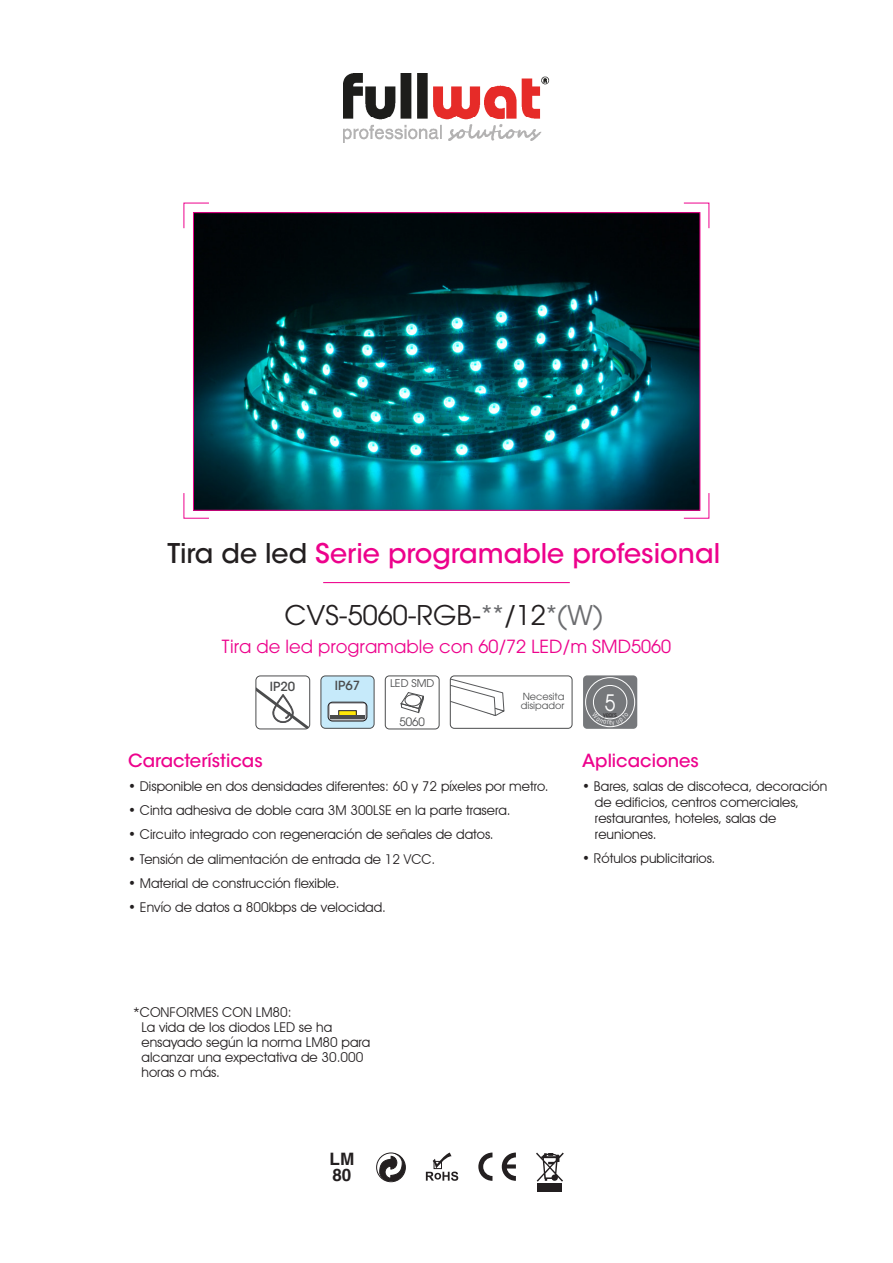
<style>
.page{position:relative;width:893px;height:1263px;background:#fff}
.page>*{position:absolute;margin:0;border:0;box-sizing:border-box;transform-origin:0 0}
.t1{font:500 27px "ITC Avant Garde Std";color:#ed028c}
.referencia_Prof{font:27px "Avant Garde LT";color:#231f20}
.t2{font:22.5px "Avant Garde LT";color:#fff;scale:.85 1}
.t3{font:18px "Avant Garde LT";color:#ed028c}
.subtitulo{font:500 18px "ITC Avant Garde Std";color:#ed028c}
.t4{font:700 17.1px/15.5px "Helvetica";color:#231f20}
.puntos_01{font:13.5px/15.8px "Avant Garde IT Cby BT";color:#231f20}
.t5{font:500 12.45px "ITC Avant Garde Std";color:#4b4c4d}
.t6{font:11.55px "Avant Garde LT";color:#4b4c4d}
.t7{font:10.65px "Avant Garde LT";color:#4b4c4d}
.t8{font:9.75px/9.3px "Avant Garde LT";color:#4b4c4d}
.t9{font:condensed 6.75px "ITC Avant Garde Std";color:#231f20}
.s1{color:#231f20}
.s2{color:#6c6d70}
</style>
<div class="page">
<hr style="left:323px;top:582px;width:247px;height:1px;background:#ed028c">
<svg style="left:256px;top:689px;width:54px;height:40px"></svg>
<div style="left:256px;top:676px;width:54px;height:53px;border:1px solid #4b4c4d;border-radius:4px"></div>
<div style="left:385px;top:676px;width:54px;height:53px;border:1px solid #4b4c4d;border-radius:4px"></div>
<svg style="left:401px;top:692px;width:23px;height:21px"></svg>
<div style="left:405px;top:694px;width:16px;height:12px;border:1px solid #4b4c4d;border-radius:50%"></div>
<svg style="left:450px;top:676px;width:55px;height:40px"></svg>
<div style="left:450px;top:676px;width:122px;height:52px;border:1px solid #4b4c4d;border-radius:4px"></div>
<img style="left:343px;top:73px;width:207px;height:69px">
<svg style="left:536px;top:1152px;width:28px;height:29px"></svg>
<div style="left:538px;top:1183px;width:24px;height:8px;background:#231f20"></div>
<svg style="left:379px;top:1154px;width:26px;height:27px"></svg>
<div style="left:376px;top:1152px;width:30px;height:30px;border:1px solid #231f20;border-radius:50%"></div>
<svg style="left:478px;top:1152px;width:14px;height:29px"></svg>
<svg style="left:502px;top:1152px;width:14px;height:29px"></svg>
<svg style="left:426px;top:1152px;width:32px;height:29px"></svg>
<div style="left:321px;top:676px;width:53px;height:52px;background:#c6eafa;border-radius:4px"></div>
<div style="left:321px;top:676px;width:53px;height:52px;border:1px solid #4b4c4d;border-radius:4px"></div>
<div style="left:328px;top:702px;width:39px;height:19px;border:1px solid #231f20;border-radius:4px"></div>
<div style="left:330px;top:704px;width:35px;height:15px;background:#fff"></div>
<svg style="left:339px;top:711px;width:17px;height:4px"></svg>
<hr style="left:330px;top:715px;width:35px;height:4px;background:#4b4c4d">
<div style="left:583px;top:675px;width:54px;height:54px;background:#76787b;border-radius:4px"></div>
<div style="left:585px;top:677px;width:50px;height:50px;border:1px solid #fff;border-radius:50%"></div>
<div style="left:593px;top:685px;width:34px;height:34px;border:1px solid #fff;border-radius:50%"></div>
<svg style="left:183px;top:202px;width:26px;height:27px"></svg>
<svg style="left:683px;top:202px;width:27px;height:27px"></svg>
<svg style="left:183px;top:493px;width:27px;height:26px"></svg>
<svg style="left:683px;top:492px;width:27px;height:27px"></svg>
<img style="left:195px;top:214px;width:503px;height:294px">
<div style="left:193px;top:212px;width:507px;height:298px;border:1px solid #ed028c"></div>
<svg style="left:592px;top:712px;width:37px;height:14px"></svg>
<p class="t1" style="left:167px;top:537px;width:554px"><span class="s1">Tira de led</span> Serie programable profesional</p>
<p class="referencia_Prof" style="left:285px;top:600px;width:320px">CVS-5060-RGB-<span class="s2">**</span>/12<span class="s2">*(W)</span></p>
<p class="t3" style="left:222px;top:636px;width:451px">Tira de led programable con 60/72 LED/m SMD5060</p>
<p class="t5" style="left:270px;top:678px;width:27px">IP20</p>
<p class="t7" style="left:390px;top:677px;width:46px">LED SMD</p>
<p class="t6" style="left:399px;top:714px;width:27px">5060</p>
<p class="t5" style="left:335px;top:678px;width:27px">IP67</p>
<p class="t8" style="left:521px;top:692px;width:45px">Necesita disipador</p>
<p class="subtitulo" style="left:128px;top:749px;width:136px">Características</p>
<p class="puntos_01" style="left:128px;top:778px;width:422px">• Disponible en dos densidades diferentes: 60 y 72 píxeles por metro.</p>
<p class="puntos_01" style="left:128px;top:802px;width:384px">• Cinta adhesiva de doble cara 3M 300LSE en la parte trasera.</p>
<p class="puntos_01" style="left:128px;top:827px;width:367px">• Circuito integrado con regeneración de señales de datos.</p>
<p class="puntos_01" style="left:128px;top:851px;width:309px">• Tensión de alimentación de entrada de 12 VCC.</p>
<p class="puntos_01" style="left:128px;top:875px;width:213px">• Material de construcción flexible.</p>
<p class="puntos_01" style="left:128px;top:899px;width:259px">• Envío de datos a 800kbps de velocidad.</p>
<p class="t2" style="left:605px;top:689px;width:14px">5</p>
<p class="t9" style="left:603px;top:710px;width:15px">years</p>
<p class="subtitulo" style="left:582px;top:749px;width:118px">Aplicaciones</p>
<p class="puntos_01" style="left:595px;top:779px;width:234px;text-indent:-13px">• Bares, salas de discoteca, decoración de edificios, centros comerciales, restaurantes, hoteles, salas de reuniones.</p>
<p class="puntos_01" style="left:582px;top:851px;width:135px">• Rótulos publicitarios.</p>
<p class="puntos_01" style="left:133px;top:1004px;width:160px">*CONFORMES CON LM80:</p>
<p class="puntos_01" style="left:142px;top:1019px;width:230px;line-height:15px">La vida de los diodos LED se ha ensayado según la norma LM80 para alcanzar una expectativa de 30.000 horas o más.</p>
<p class="t4" style="left:330px;top:1152px;width:26px">LM<br>80</p>
</div>
